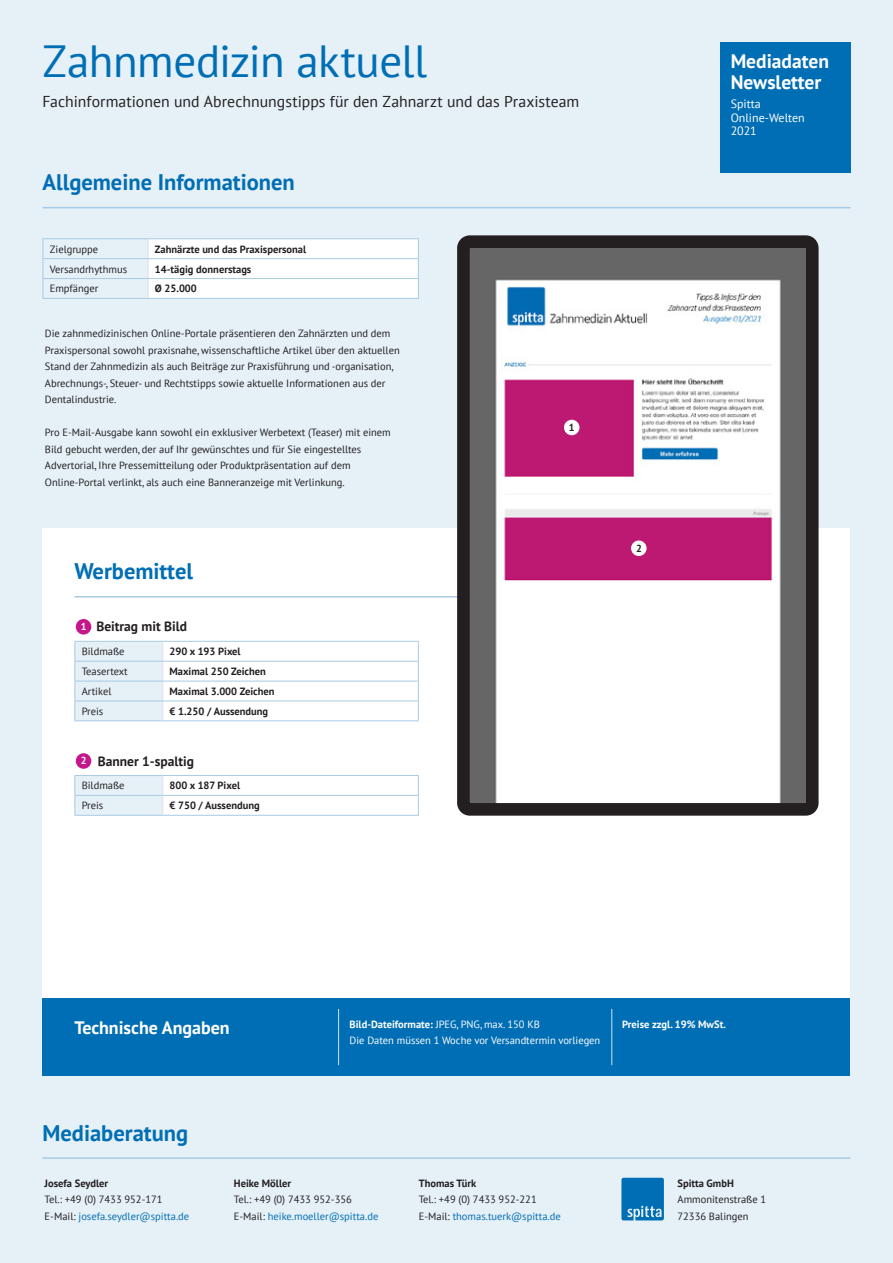
<style>
.page{position:relative;width:893px;height:1263px;background:#e5f0f7}
.page>*{position:absolute;margin:0;border:0;box-sizing:border-box;transform-origin:0 0}
.t1{font:45px "PT Sans";letter-spacing:-.01em;color:#006eb4}
.t2{font:700 22.5px "PT Sans";color:#006eb4}
.t3{font:700 19.5px/21px "PT Sans";color:#fff}
.t4{font:700 18px "PT Sans";color:#fff}
.t5{font:15.75px "PT Sans";color:#231f20}
.t6{font:700 13.5px "PT Sans";color:#231f20}
.t7{font:12px/13.5px "PT Sans";color:#fff}
.t8{font:10.5px/16.5px "PT Sans";color:#231f20}
.t9{font:700 10.5px "PT Sans";color:#231f20}
.t10{font:10.5px/16.5px "PT Sans";color:#fff}
.t11{font:700 10.5px "PT Sans";color:#fff}
.t12{font:700 10.2px "PT Sans";color:#fff}
.t13{font:700 10.2px "PT Sans";color:#231f20}
.s1{font-weight:700}
.s2{color:#006eb4}
</style>
<div class="page">
<div style="left:43px;top:528px;width:807px;height:490px;background:#fff"></div>
<div style="left:720px;top:43px;width:130px;height:130px;background:#006eb4"></div>
<hr style="left:43px;top:238px;width:105px;height:1px;background:#a8cbe4">
<hr style="left:148px;top:238px;width:271px;height:1px;background:#a8cbe4">
<svg style="left:43px;top:239px;width:376px;height:59px"></svg>
<hr style="left:43px;top:298px;width:105px;height:1px;background:#a8cbe4">
<hr style="left:148px;top:298px;width:271px;height:1px;background:#a8cbe4">
<hr style="left:74px;top:596px;width:716px;height:1px;background:#a8cbe4">
<hr style="left:43px;top:207px;width:807px;height:1px;background:#a8cbe4">
<hr style="left:163px;top:641px;width:256px;height:1px;background:#a8cbe4">
<hr style="left:163px;top:661px;width:256px;height:1px;background:#a8cbe4">
<hr style="left:163px;top:681px;width:256px;height:1px;background:#a8cbe4">
<svg style="left:74px;top:641px;width:89px;height:79px;background:#e1edf5"></svg>
<hr style="left:163px;top:700px;width:256px;height:1px;background:#a8cbe4">
<svg style="left:418px;top:642px;width:1px;height:78px"></svg>
<hr style="left:74px;top:720px;width:89px;height:1px;background:#a8cbe4">
<hr style="left:163px;top:720px;width:256px;height:1px;background:#a8cbe4">
<div style="left:76px;top:619px;width:15px;height:15px;background:#c5168c;border-radius:50%"></div>
<hr style="left:163px;top:775px;width:256px;height:1px;background:#a8cbe4">
<svg style="left:74px;top:775px;width:89px;height:40px;background:#e1edf5"></svg>
<hr style="left:163px;top:795px;width:256px;height:1px;background:#a8cbe4">
<svg style="left:418px;top:776px;width:1px;height:39px"></svg>
<hr style="left:74px;top:815px;width:89px;height:1px;background:#a8cbe4">
<hr style="left:163px;top:815px;width:256px;height:1px;background:#a8cbe4">
<div style="left:76px;top:753px;width:15px;height:16px;background:#c5168c;border-radius:50%"></div>
<div style="left:43px;top:998px;width:807px;height:78px;background:#006eb4"></div>
<hr style="left:338px;top:1009px;width:1px;height:56px;background:#cee3f0">
<hr style="left:611px;top:1009px;width:1px;height:56px;background:#cee3f0">
<img style="left:471px;top:249px;width:334px;height:553px">
<div style="left:457px;top:235px;width:362px;height:581px;border:13px solid #231f20;border-radius:6px"></div>
<div style="left:564px;top:420px;width:15px;height:15px;background:#fff;border-radius:50%"></div>
<div style="left:631px;top:540px;width:16px;height:16px;background:#fff;border-radius:50%"></div>
<hr style="left:43px;top:1157px;width:807px;height:2px;background:#a8cbe4">
<svg style="left:621px;top:1178px;width:43px;height:42px;background:#187bbb"></svg>
<h1 class="t1" style="left:43px;top:33px;width:386px">Zahnmedizin aktuell</h1>
<h3 class="t5" style="left:43px;top:92px;width:538px">Fachinformationen und Abrechnungstipps für den Zahnarzt und das Praxisteam</h3>
<h2 class="t2" style="left:43px;top:167px;width:254px">Allgemeine Informationen</h2>
<p class="t8" style="left:50px;top:240px;width:50px">Zielgruppe</p>
<p class="t9" style="left:155px;top:242px;width:153px">Zahnärzte und das Praxispersonal</p>
<p class="t8" style="left:50px;top:260px;width:79px">Versandrhythmus</p>
<p class="t9" style="left:155px;top:262px;width:98px">14-tägig donnerstags</p>
<p class="t8" style="left:50px;top:280px;width:50px">Empfänger</p>
<p class="t9" style="left:155px;top:282px;width:43px">Ø 25.000</p>
<p class="t8" style="left:45px;top:325px;width:356px">Die zahnmedizinischen Online-Portale präsentieren den Zahnärzten und dem Praxispersonal sowohl praxisnahe, wissenschaftliche Artikel über den aktuellen Stand der Zahnmedizin als auch Beiträge zur Praxisführung und -organisation, Abrechnungs-, Steuer- und Rechtstipps sowie aktuelle Informationen aus der Dentalindustrie.</p>
<p class="t8" style="left:45px;top:424px;width:347px">Pro E-Mail-Ausgabe kann sowohl ein exklusiver Werbetext (Teaser) mit einem Bild gebucht werden, der auf Ihr gewünschtes und für Sie eingestelltes Advertorial, Ihre Pressemitteilung oder Produktpräsentation auf dem Online-Portal verlinkt, als auch eine Banneranzeige mit Verlinkung.</p>
<h2 class="t2" style="left:74px;top:556px;width:120px">Werbemittel</h2>
<p class="t6" style="left:96px;top:618px;width:92px">Beitrag mit Bild</p>
<p class="t8" style="left:82px;top:643px;width:44px">Bildmaße</p>
<p class="t9" style="left:169px;top:644px;width:73px">290 x 193 Pixel</p>
<p class="t8" style="left:82px;top:663px;width:48px">Teasertext</p>
<p class="t9" style="left:169px;top:664px;width:98px">Maximal 250 Zeichen</p>
<p class="t8" style="left:82px;top:683px;width:31px">Artikel</p>
<p class="t9" style="left:169px;top:684px;width:107px">Maximal 3.000 Zeichen</p>
<p class="t8" style="left:82px;top:703px;width:23px">Preis</p>
<p class="t9" style="left:169px;top:704px;width:100px">€ 1.250 / Aussendung</p>
<p class="t12" style="left:81px;top:620px;width:7px">1</p>
<p class="t6" style="left:98px;top:752px;width:98px">Banner 1-spaltig</p>
<p class="t8" style="left:82px;top:777px;width:44px">Bildmaße</p>
<p class="t9" style="left:169px;top:779px;width:72px">800 x 187 Pixel</p>
<p class="t8" style="left:82px;top:797px;width:23px">Preis</p>
<p class="t9" style="left:169px;top:799px;width:92px">€ 750 / Aussendung</p>
<p class="t12" style="left:81px;top:754px;width:7px">2</p>
<p class="t13" style="left:569px;top:421px;width:7px">1</p>
<p class="t13" style="left:636px;top:541px;width:7px">2</p>
<h3 class="t3" style="left:731px;top:50px;width:100px">Mediadaten<br>Newsletter</h3>
<p class="t7" style="left:731px;top:97px;width:76px">Spitta<br>Online-Welten<br>2021</p>
<h3 class="t4" style="left:74px;top:1015px;width:157px">Technische Angaben</h3>
<p class="t10" style="left:350px;top:1016px;width:252px"><span class="s1">Bild-Dateiformate:</span> JPEG, PNG, max. 150 KB<br>Die Daten müssen 1 Woche vor Versandtermin vorliegen</p>
<p class="t11" style="left:622px;top:1017px;width:106px">Preise zzgl. 19% MwSt.</p>
<h2 class="t2" style="left:43px;top:1118px;width:147px">Mediaberatung</h2>
<p class="t9" style="left:45px;top:1176px;width:65px">Josefa Seydler</p>
<p class="t8" style="left:45px;top:1191px;width:146px">Tel.: +49 (0) 7433 952-171<br>E-Mail: <span class="s2">josefa.seydler@spitta.de</span></p>
<p class="t9" style="left:234px;top:1176px;width:59px">Heike Möller</p>
<p class="t8" style="left:234px;top:1191px;width:146px">Tel.: +49 (0) 7433 952-356<br>E-Mail: <span class="s2">heike.moeller@spitta.de</span></p>
<p class="t9" style="left:419px;top:1176px;width:59px">Thomas Türk</p>
<p class="t8" style="left:419px;top:1191px;width:144px">Tel.: +49 (0) 7433 952-221<br>E-Mail: <span class="s2">thomas.tuerk@spitta.de</span></p>
<p class="t9" style="left:677px;top:1176px;width:58px">Spitta GmbH</p>
<p class="t8" style="left:677px;top:1191px;width:90px">Ammonitenstraße 1<br>72336 Balingen</p>
</div>
